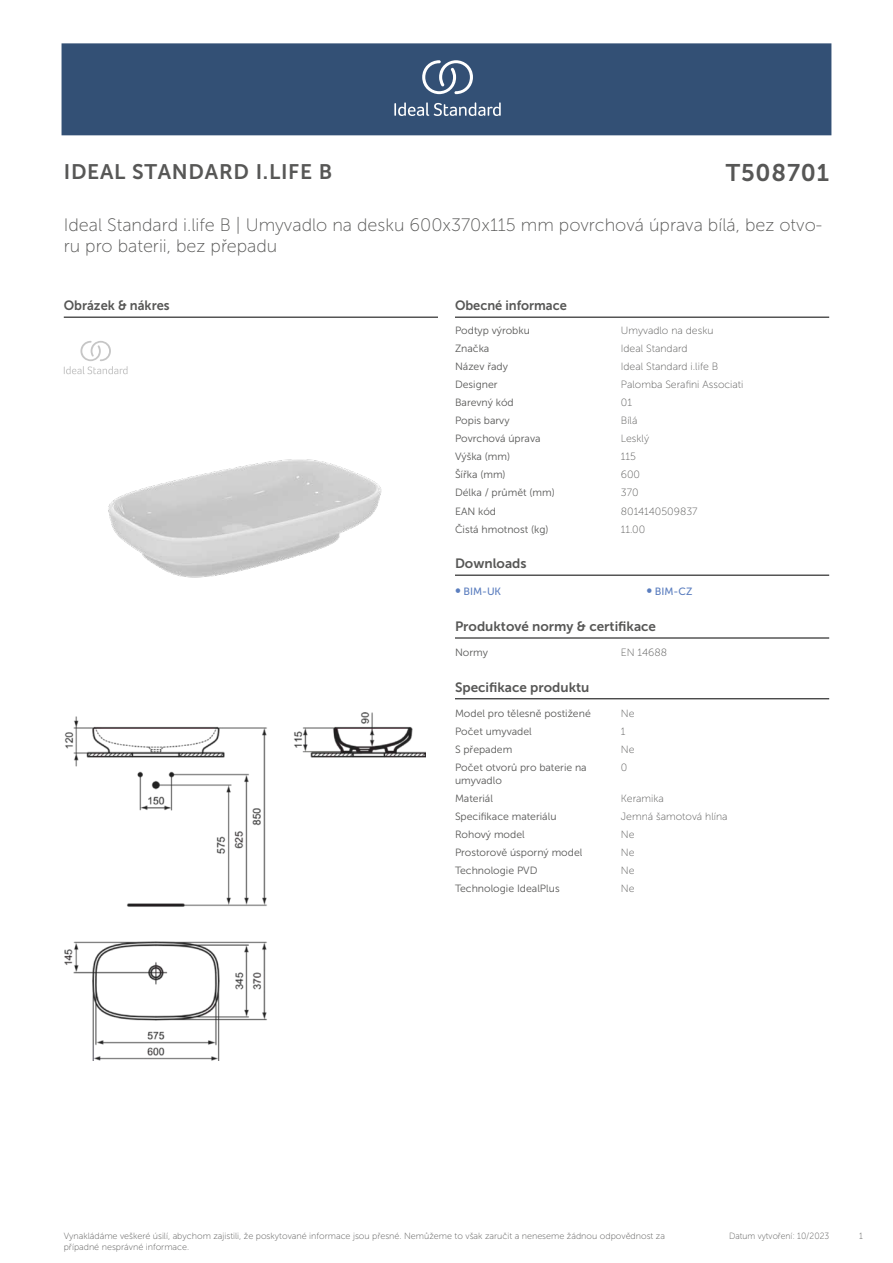
<style>
.page{position:relative;width:893px;height:1263px;background:#fff}
.page>*{position:absolute;margin:0;border:0;box-sizing:border-box;transform-origin:0 0}
.t1{font:24px "Museo Sans 700";letter-spacing:.035em;color:#575756}
.t2{font:21px "Museo Sans 700";letter-spacing:.035em;color:#575756}
.t3{font:18px/21.6px "Museo Sans 100";color:#575756}
.t4{font:13.5px "Museo Sans 700";color:#575756}
.t5{font:13.5px "Museo Sans 700";color:#575756;scale:.95 1}
.t6{font:10.5px/12.6px "Museo Sans 300";color:#575756}
.t7{font:10.5px "Museo Sans 100";color:#575756}
.t8{font:10.5px "Museo Sans 500";color:#5b7ebf}
.t9{font:9px "Museo Sans 100";color:#575756}
.t10{font:9px "Museo Sans 100";color:#575756;scale:.95 1}
.s1{font-size:15px}
</style>
<div class="page">
<div style="left:62px;top:43px;width:769px;height:92px;background:#335075"></div>
<svg style="left:394px;top:102px;width:107px;height:14px"></svg>
<svg style="left:422px;top:60px;width:51px;height:34px"></svg>
<hr style="left:455px;top:317px;width:374px;height:1px;background:#000">
<hr style="left:455px;top:575px;width:374px;height:1px;background:#000">
<hr style="left:455px;top:638px;width:374px;height:1px;background:#000">
<hr style="left:455px;top:698px;width:374px;height:1px;background:#000">
<hr style="left:64px;top:317px;width:374px;height:1px;background:#000">
<svg style="left:64px;top:341px;width:64px;height:33px"></svg>
<img style="left:64px;top:713px;width:361px;height:348px">
<img style="left:108px;top:459px;width:274px;height:119px">
<h2 class="t2" style="left:64px;top:160px;width:270px">IDEAL STANDARD I.LIFE B</h2>
<h1 class="t1" style="left:726px;top:160px;width:105px">T508701</h1>
<h3 class="t3" style="left:64px;top:214px;width:760px">Ideal Standard i.life B | Umyvadlo na desku 600x370x115 mm povrchová úprava bílá, bez otvo&shy;ru pro baterii, bez přepadu</h3>
<p class="t5" style="left:64px;top:298px;width:113px">Obrázek &amp; nákres</p>
<p class="t5" style="left:455px;top:298px;width:119px">Obecné informace</p>
<p class="t6" style="left:455px;top:324px;width:76px">Podtyp výrobku</p>
<p class="t7" style="left:621px;top:325px;width:94px">Umyvadlo na desku</p>
<p class="t6" style="left:455px;top:342px;width:36px">Značka</p>
<p class="t7" style="left:621px;top:343px;width:68px">Ideal Standard</p>
<p class="t6" style="left:455px;top:360px;width:55px">Název řady</p>
<p class="t7" style="left:621px;top:361px;width:99px">Ideal Standard i.life B</p>
<p class="t6" style="left:455px;top:378px;width:44px">Designer</p>
<p class="t7" style="left:621px;top:379px;width:124px">Palomba Serafini Associati</p>
<p class="t6" style="left:455px;top:396px;width:60px">Barevný kód</p>
<p class="t7" style="left:621px;top:397px;width:13px">01</p>
<p class="t6" style="left:455px;top:414px;width:56px">Popis barvy</p>
<p class="t7" style="left:621px;top:415px;width:18px">Bílá</p>
<p class="t6" style="left:455px;top:432px;width:87px">Povrchová úprava</p>
<p class="t7" style="left:621px;top:433px;width:30px">Lesklý</p>
<p class="t6" style="left:455px;top:450px;width:57px">Výška (mm)</p>
<p class="t7" style="left:621px;top:451px;width:17px">115</p>
<p class="t6" style="left:455px;top:469px;width:52px">Šířka (mm)</p>
<p class="t7" style="left:621px;top:469px;width:21px">600</p>
<p class="t6" style="left:455px;top:487px;width:101px">Délka / průmět (mm)</p>
<p class="t7" style="left:621px;top:487px;width:19px">370</p>
<p class="t6" style="left:455px;top:505px;width:43px">EAN kód</p>
<p class="t7" style="left:621px;top:505px;width:78px">8014140509837</p>
<p class="t6" style="left:455px;top:523px;width:95px">Čistá hmotnost (kg)</p>
<p class="t7" style="left:621px;top:523px;width:26px">11.00</p>
<p class="t4" style="left:455px;top:556px;width:73px">Downloads</p>
<p class="t8" style="left:455px;top:585px;width:48px"><span class="s1">•</span> BIM-UK</p>
<p class="t8" style="left:646px;top:585px;width:48px"><span class="s1">•</span> BIM-CZ</p>
<p class="t4" style="left:455px;top:619px;width:203px">Produktové normy &amp; certifikace</p>
<p class="t6" style="left:455px;top:646px;width:35px">Normy</p>
<p class="t7" style="left:621px;top:647px;width:48px">EN 14688</p>
<p class="t4" style="left:455px;top:680px;width:136px">Specifikace produktu</p>
<p class="t6" style="left:455px;top:707px;width:137px">Model pro tělesně postižené</p>
<p class="t7" style="left:621px;top:708px;width:15px">Ne</p>
<p class="t6" style="left:455px;top:725px;width:78px">Počet umyvadel</p>
<p class="t7" style="left:621px;top:726px;width:6px">1</p>
<p class="t6" style="left:455px;top:743px;width:59px">S přepadem</p>
<p class="t7" style="left:621px;top:744px;width:15px">Ne</p>
<p class="t6" style="left:455px;top:761px;width:133px">Počet otvorů pro baterie na umyvadlo</p>
<p class="t7" style="left:621px;top:762px;width:8px">0</p>
<p class="t6" style="left:455px;top:792px;width:39px">Materiál</p>
<p class="t7" style="left:621px;top:793px;width:45px">Keramika</p>
<p class="t6" style="left:455px;top:810px;width:103px">Specifikace materiálu</p>
<p class="t7" style="left:621px;top:811px;width:108px">Jemná šamotová hlína</p>
<p class="t6" style="left:455px;top:828px;width:71px">Rohový model</p>
<p class="t7" style="left:621px;top:829px;width:15px">Ne</p>
<p class="t6" style="left:455px;top:846px;width:129px">Prostorově úsporný model</p>
<p class="t7" style="left:621px;top:847px;width:15px">Ne</p>
<p class="t6" style="left:455px;top:864px;width:84px">Technologie PVD</p>
<p class="t7" style="left:621px;top:865px;width:15px">Ne</p>
<p class="t6" style="left:455px;top:882px;width:106px">Technologie IdealPlus</p>
<p class="t7" style="left:621px;top:883px;width:15px">Ne</p>
<p class="t10" style="left:729px;top:1231px;width:107px">Datum vytvoření: 10/2023</p>
<p class="t9" style="left:64px;top:1231px;width:603px">Vynakládáme veškeré úsilí, abychom zajistili, že poskytované informace jsou přesné. Nemůžeme to však zaručit a neneseme žádnou odpovědnost za</p>
<p class="t10" style="left:859px;top:1231px;width:5px">1</p>
<p class="t9" style="left:64px;top:1242px;width:127px">případné nesprávné informace.</p>
</div>
